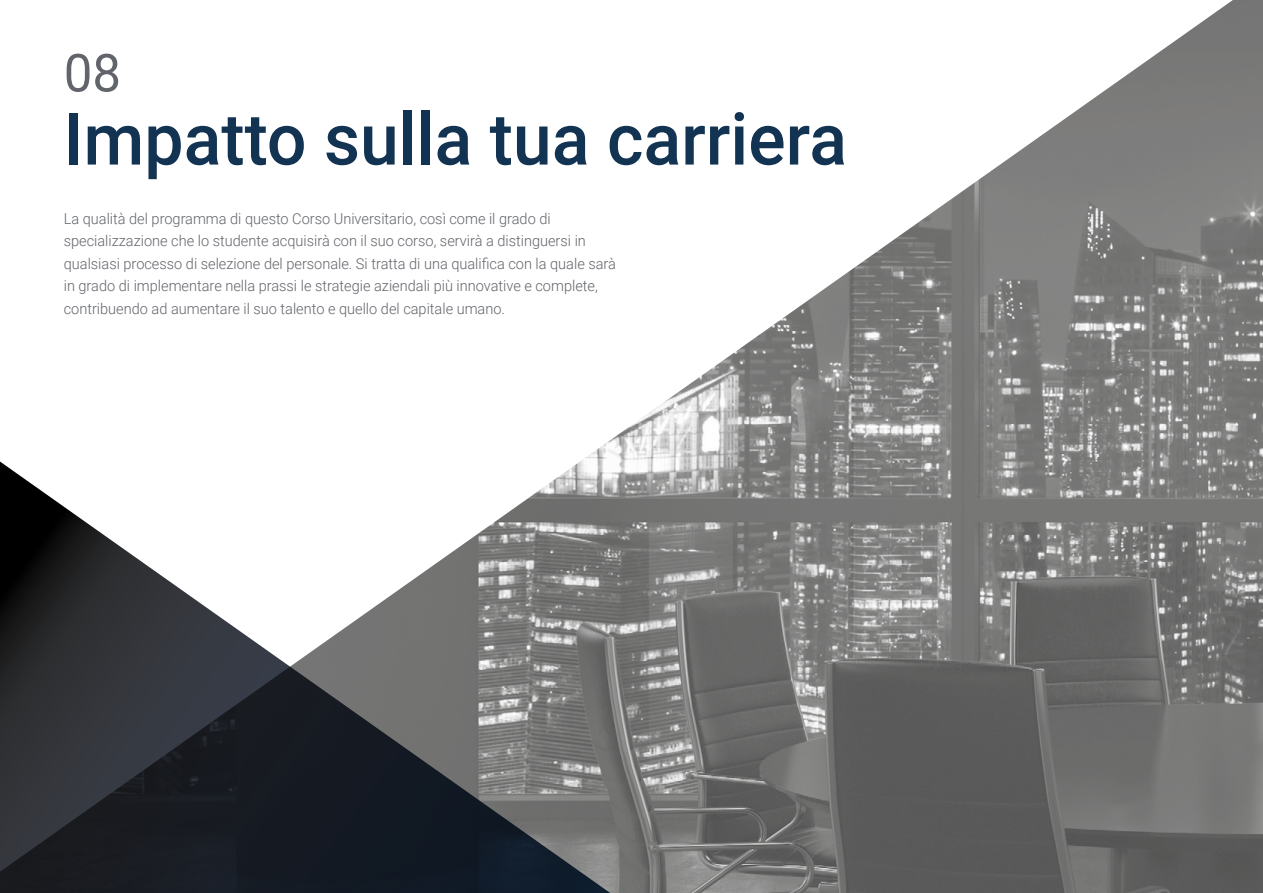
<style>
.page{position:relative;width:1263px;height:893px;background:#fff}
.page>*{position:absolute;margin:0;border:0;box-sizing:border-box;transform-origin:0 0}
.t1{font:500 72px "Roboto";color:#123352}
.t2{font:52.5px "Roboto";color:#61646a}
.t3{font:300 15px/22.5px "Roboto";color:#61646a}
</style>
<div class="page">
<img style="left:602px;top:0;width:661px;height:893px">
<svg style="left:0;top:446px;width:640px;height:447px"></svg>
<h2 class="t2" style="left:64px;top:36px;width:59px">08</h2>
<h1 class="t1" style="left:64px;top:89px;width:785px">Impatto sulla tua carriera</h1>
<p class="t3" style="left:64px;top:207px;width:554px">La qualità del programma di questo Corso Universitario, così come il grado di specializzazione che lo studente acquisirà con il suo corso, servirà a distinguersi in qualsiasi processo di selezione del personale. Si tratta di una qualifica con la quale sarà in grado di implementare nella prassi le strategie aziendali più innovative e complete, contribuendo ad aumentare il suo talento e quello del capitale umano.</p>
</div>
